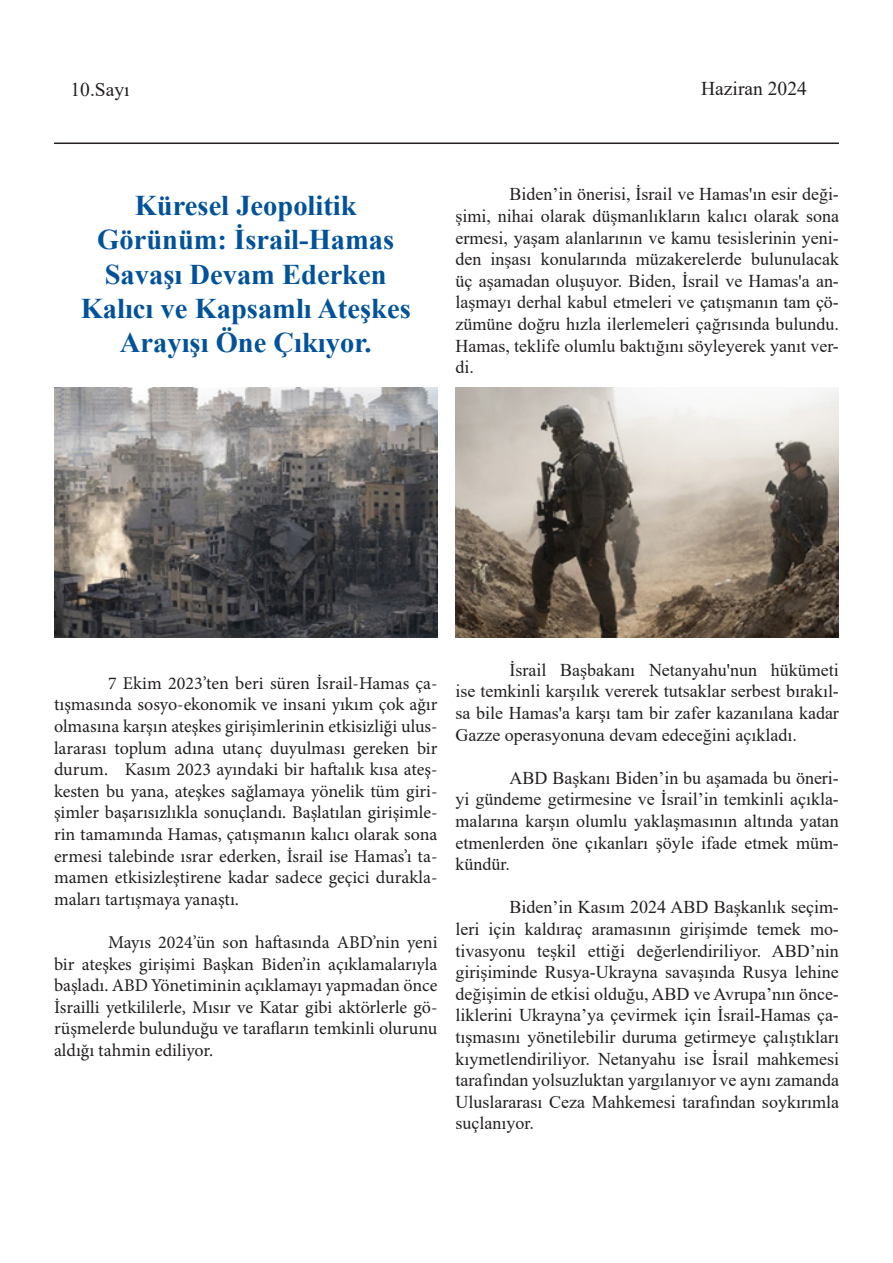
<style>
.page{position:relative;width:893px;height:1263px;background:#fff}
.page>*{position:absolute;margin:0;border:0;box-sizing:border-box;transform-origin:0 0}
.t1{font:700 28.5px/34.2px "Times New Roman";color:#01529a;text-align:center}
.t2{font:19.5px "Times New Roman";color:#231f20}
.t3{font:18px/21.6px "Times New Roman";color:#231f20;text-align:justify}
.t4{font:18px/21.6px "Minion Pro";color:#231f20;text-align:justify}
</style>
<div class="page">
<hr style="left:54px;top:143px;width:785px;height:1px;background:#231f20">
<img style="left:54px;top:387px;width:383px;height:251px">
<img style="left:455px;top:388px;width:384px;height:250px">
<p class="t2" style="left:70px;top:75px;width:61px">10.Sayı</p>
<p class="t2" style="left:701px;top:74px;width:107px">Haziran 2024</p>
<p class="t1" style="left:135px;top:188px;width:223px">Küresel Jeopolitik</p>
<p class="t1" style="left:97px;top:222px;width:298px">Görünüm: İsrail-Hamas</p>
<p class="t1" style="left:105px;top:256px;width:283px">Savaşı Devam Ederken</p>
<p class="t1" style="left:81px;top:290px;width:332px">Kalıcı ve Kapsamlı Ateşkes<br>Arayışı Öne Çıkıyor.</p>
<p class="t3" style="left:455px;top:183px;width:385px;text-indent:54px">Biden’in önerisi, İsrail ve Hamas'ın esir deği&shy;şimi, nihai olarak düşmanlıkların kalıcı olarak sona ermesi, yaşam alanlarının ve kamu tesislerinin yeni&shy;den inşası konularında müzakerelerde bulunulacak üç aşamadan oluşuyor. Biden, İsrail ve Hamas'a an&shy;laşmayı derhal kabul etmeleri ve çatışmanın tam çö&shy;zümüne doğru hızla ilerlemeleri çağrısında bulundu.<br>Hamas, teklife olumlu baktığını söyleyerek yanıt ver&shy;di.</p>
<p class="t4" style="left:54px;top:672px;width:385px;text-indent:54px">7 Ekim 2023’ten beri süren İsrail-Hamas ça&shy;tışmasında sosyo-ekonomik ve insani yıkım çok ağır olmasına karşın ateşkes girişimlerinin etkisizliği ulus&shy;lararası toplum adına utanç duyulması gereken bir durum. Kasım 2023 ayındaki bir haftalık kısa ateş&shy;kesten bu yana, ateşkes sağlamaya yönelik tüm giri&shy;şimler başarısızlıkla sonuçlandı. Başlatılan girişimle&shy;rin tamamında Hamas, çatışmanın kalıcı olarak sona ermesi talebinde ısrar ederken, İsrail ise Hamas’ı ta&shy;mamen etkisizleştirene kadar sadece geçici durakla&shy;maları tartışmaya yanaştı.</p>
<p class="t4" style="left:54px;top:931px;width:385px;text-indent:54px">Mayıs 2024’ün son haftasında ABD’nin yeni bir ateşkes girişimi Başkan Biden’in açıklamalarıyla başladı. ABD Yönetiminin açıklamayı yapmadan önce İsrailli yetkililerle, Mısır ve Katar gibi aktörlerle gö&shy;rüşmelerde bulunduğu ve tarafların temkinli olurunu aldığı tahmin ediliyor.</p>
<p class="t3" style="left:455px;top:658px;width:385px;text-indent:54px">İsrail Başbakanı Netanyahu'nun hükümeti ise temkinli karşılık vererek tutsaklar serbest bırakıl&shy;sa bile Hamas'a karşı tam bir zafer kazanılana kadar Gazze operasyonuna devam edeceğini açıkladı.</p>
<p class="t3" style="left:455px;top:766px;width:385px;text-indent:54px">ABD Başkanı Biden’in bu aşamada bu öneri&shy;yi gündeme getirmesine ve İsrail’in temkinli açıkla&shy;malarına karşın olumlu yaklaşmasının altında yatan etmenlerden öne çıkanları şöyle ifade etmek müm&shy;kündür.</p>
<p class="t3" style="left:455px;top:896px;width:385px;text-indent:54px">Biden’in Kasım 2024 ABD Başkanlık seçim&shy;leri için kaldıraç aramasının girişimde temek mo&shy;tivasyonu teşkil ettiği değerlendiriliyor. ABD’nin girişiminde Rusya-Ukrayna savaşında Rusya lehine değişimin de etkisi olduğu, ABD ve Avrupa’nın önce&shy;liklerini Ukrayna’ya çevirmek için İsrail-Hamas ça&shy;tışmasını yönetilebilir duruma getirmeye çalıştıkları kıymetlendiriliyor. Netanyahu ise İsrail mahkemesi tarafından yolsuzluktan yargılanıyor ve aynı zamanda Uluslararası Ceza Mahkemesi tarafından soykırımla suçlanıyor.</p>
</div>
